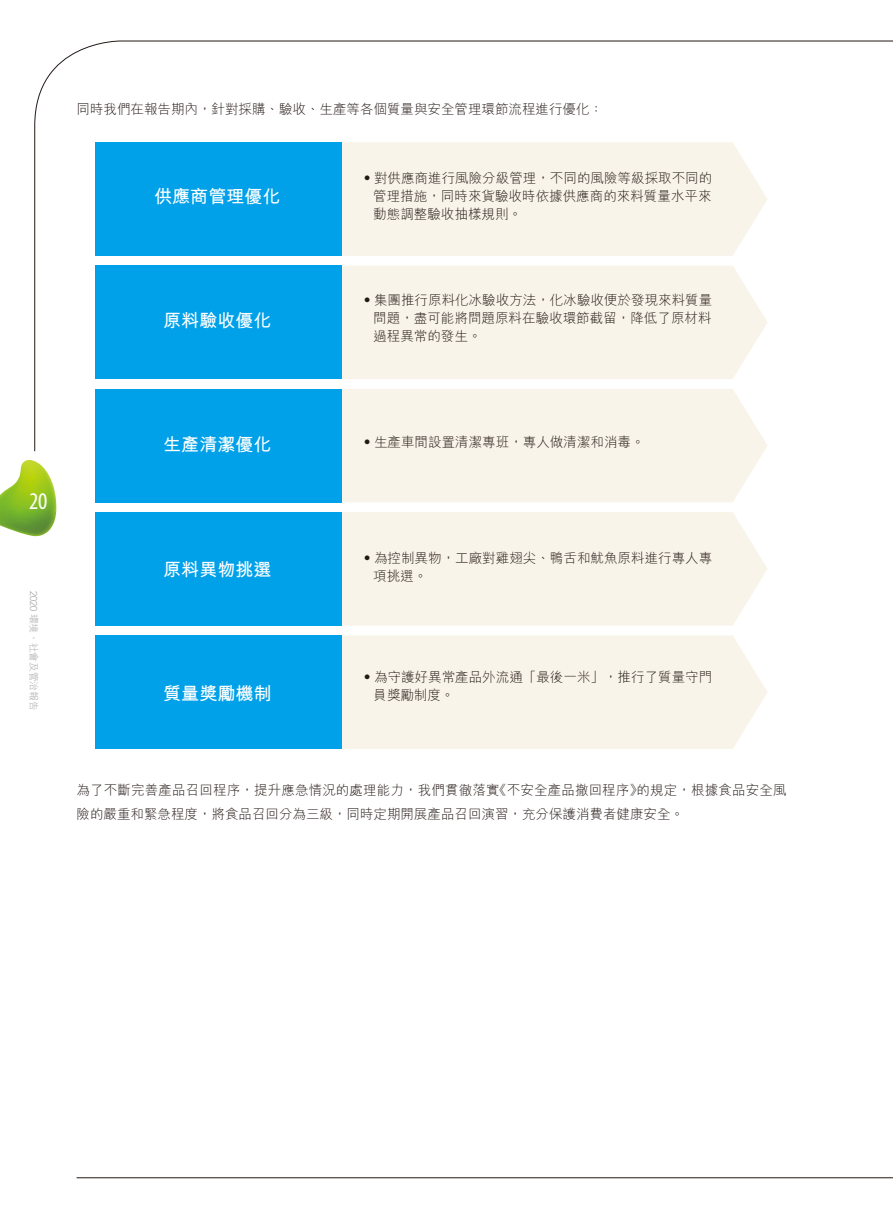
<style>
.page{position:relative;width:893px;height:1212px;background:#fff}
.page>*{position:absolute;margin:0;border:0;box-sizing:border-box;transform-origin:0 0}
.t1{font:condensed 24px "Myriad Pro";color:#fff}
.t2{font:18px "M Hei HK Bold E Ten B5 H";color:#fff}
.t3{font:13.5px/18px "M Hei HK Light E Ten B5 H";color:#231916}
.t4{font:9.75px "M Hei HK Light E Ten B5 H";letter-spacing:-.01em;color:#9f9fa0}
.s1{font-family:"Vectora LT Std";font-weight:300}
</style>
<div class="page">
<svg style="left:0;top:460px;width:56px;height:76px"></svg>
<svg style="left:34px;top:41px;width:859px;height:411px"></svg>
<hr style="left:77px;top:1177px;width:816px;height:1px;background:#231916">
<div style="left:342px;top:142px;width:426px;height:114px;background:#f9f4e9"></div>
<div style="left:96px;top:142px;width:246px;height:114px;background:#00a1e9"></div>
<div style="left:342px;top:266px;width:426px;height:113px;background:#f9f4e9"></div>
<div style="left:96px;top:266px;width:246px;height:113px;background:#00a1e9"></div>
<div style="left:342px;top:389px;width:426px;height:113px;background:#f9f4e9"></div>
<div style="left:96px;top:389px;width:246px;height:113px;background:#00a1e9"></div>
<div style="left:342px;top:512px;width:425px;height:114px;background:#f9f4e9"></div>
<div style="left:96px;top:512px;width:246px;height:114px;background:#00a1e9"></div>
<div style="left:342px;top:635px;width:425px;height:114px;background:#f9f4e9"></div>
<div style="left:96px;top:635px;width:246px;height:114px;background:#00a1e9"></div>
<p class="t3" style="left:77px;top:102px;width:528px">同時我們在報告期內，針對採購、驗收、生產等各個質量與安全管理環節流程進行優化：</p>
<h2 class="t2" style="left:154px;top:189px;width:128px">供應商管理優化</h2>
<h2 class="t2" style="left:163px;top:314px;width:110px">原料驗收優化</h2>
<p class="t3" style="left:373px;top:171px;width:341px;text-align:justify;text-indent:-13px">‧對供應商進行風險分級管理，不同的風險等級採取不同的管理措施，同時來貨驗收時依據供應商的來料質量水平來動態調整驗收抽樣規則。</p>
<p class="t3" style="left:373px;top:293px;width:341px;text-align:justify;text-indent:-13px">‧集團推行原料化冰驗收方法，化冰驗收便於發現來料質量問題，盡可能將問題原料在驗收環節截留，降低了原材料過程異常的發生。</p>
<h1 class="t1" style="left:29px;top:491px;width:20px">20</h1>
<p class="t4" style="left:37px;top:591px;width:120px;rotate:90deg"><span class="s1">2020</span> 環境、社會及管治報告</p>
<h2 class="t2" style="left:163px;top:438px;width:110px">生產清潔優化</h2>
<h2 class="t2" style="left:163px;top:562px;width:110px">原料異物挑選</h2>
<h2 class="t2" style="left:163px;top:686px;width:110px">質量獎勵機制</h2>
<p class="t3" style="left:360px;top:435px;width:286px">‧生產車間設置清潔專班，專人做清潔和消毒。</p>
<p class="t3" style="left:373px;top:550px;width:341px;text-indent:-13px">‧為控制異物，工廠對雞翅尖、鴨舌和魷魚原料進行專人專項挑選。</p>
<p class="t3" style="left:373px;top:670px;width:341px;text-indent:-13px">‧為守護好異常產品外流通「最後一米」，推行了質量守門員獎勵制度。</p>
<p class="t3" style="left:77px;top:780px;width:712px;line-height:24px">為了不斷完善產品召回程序，提升應急情況的處理能力，我們貫徹落實《不安全產品撤回程序》的規定，根據食品安全風險的嚴重和緊急程度，將食品召回分為三級，同時定期開展產品召回演習，充分保護消費者健康安全。</p>
</div>
